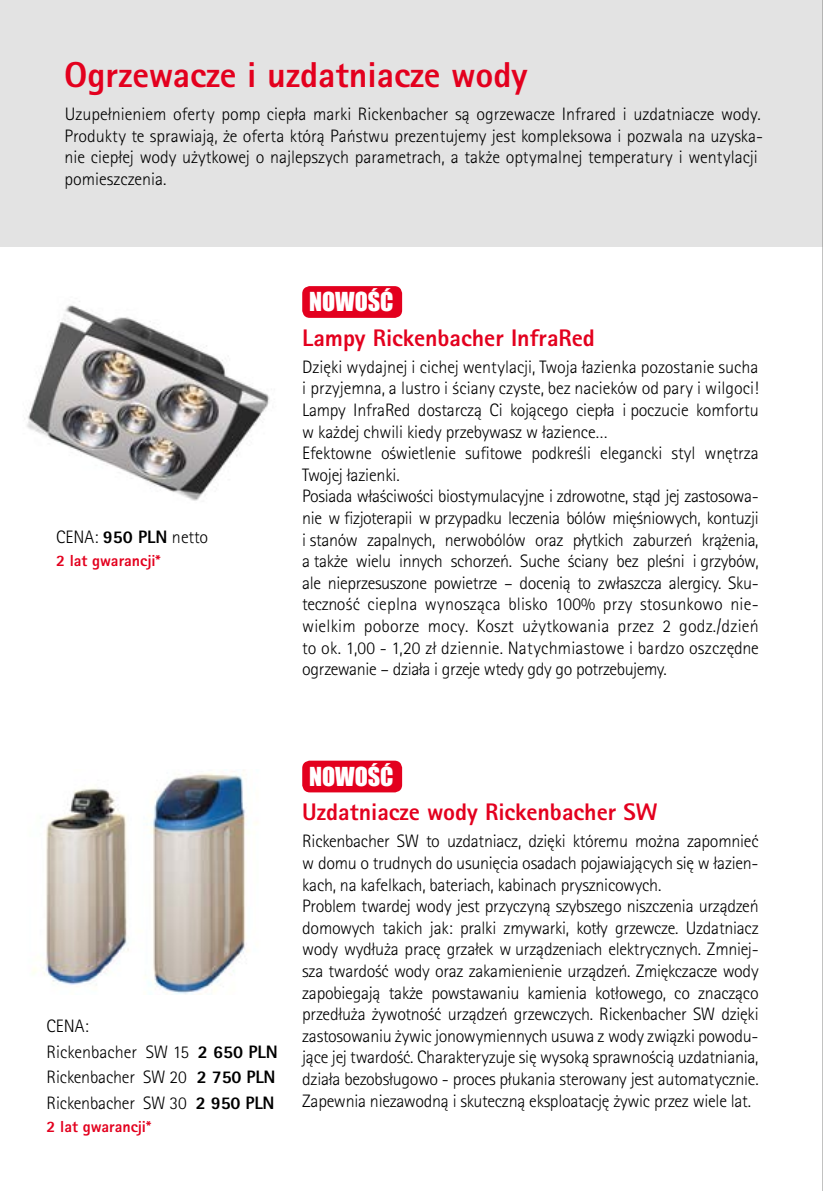
<style>
.page{position:relative;width:823px;height:1191px;background:#fff}
.page>*{position:absolute;margin:0;border:0;box-sizing:border-box;transform-origin:0 0}
.t1{font:800 36px "Rotis Sans Serif TOT";color:#e3001e}
.t2{font:800 24px "Rotis Sans Serif TOT";color:#e3001e}
.t3{font:24px "Impact";color:#fff}
.t4{font:300 18px/21.6px "Rotis Sans Serif TOT";letter-spacing:-.015em;color:#000}
.t5{font:800 16px "Rotis Sans Serif TOT";color:#e3001e}
.s1{font-weight:800}
</style>
<div class="page">
<div style="left:0;top:0;width:822px;height:247px;background:#e3e3e3"></div>
<hr style="left:822px;top:0;width:1px;height:1191px;background:#878786">
<img style="left:27px;top:301px;width:243px;height:200px">
<img style="left:33px;top:770px;width:224px;height:224px">
<div style="left:302px;top:286px;width:100px;height:32px;background:#e3001e;border-radius:8px"></div>
<div style="left:302px;top:760px;width:100px;height:32px;background:#e3001e;border-radius:8px"></div>
<h1 class="t1" style="left:64px;top:52px;width:464px">Ogrzewacze i uzdatniacze wody</h1>
<p class="t4" style="left:64px;top:103px;width:700px">Uzupełnieniem oferty pomp ciepła marki Rickenbacher są ogrzewacze Infrared i uzdatniacze wody.<br>Produkty te sprawiają, że oferta którą Państwu prezentujemy jest kompleksowa i pozwala na uzyska&shy;nie ciepłej wody użytkowej o najlepszych parametrach, a także optymalnej temperatury i wentylacji pomieszczenia.</p>
<p class="t4" style="left:56px;top:526px;width:153px">CENA: <span class="s1">950 PLN</span> netto</p>
<p class="t5" style="left:56px;top:550px;width:106px">2 lat gwarancji*</p>
<h2 class="t3" style="left:309px;top:283px;width:86px">NOWOŚĆ</h2>
<h2 class="t2" style="left:302px;top:322px;width:294px">Lampy Rickenbacher InfraRed</h2>
<p class="t4" style="left:302px;top:356px;width:457px">Dzięki wydajnej i cichej wentylacji, Twoja łazienka pozostanie sucha i przyjemna, a lustro i ściany czyste, bez nacieków od pary i wilgoci!<br>Lampy InfraRed dostarczą Ci kojącego ciepła i poczucie komfortu w każdej chwili kiedy przebywasz w łazience…<br>Efektowne oświetlenie sufitowe podkreśli elegancki styl wnętrza Twojej łazienki.<br>Posiada właściwości biostymulacyjne i zdrowotne, stąd jej zastosowa&shy;nie w fizjoterapii w przypadku leczenia bólów mięśniowych, kontuzji i stanów zapalnych, nerwobólów oraz płytkich zaburzeń krążenia, a także wielu innych schorzeń. Suche ściany bez pleśni i grzybów, ale nieprzesuszone powietrze – docenią to zwłaszcza alergicy. Sku&shy;teczność cieplna wynosząca blisko 100% przy stosunkowo nie&shy;wielkim poborze mocy. Koszt użytkowania przez 2 godz./dzień to ok. 1,00 - 1,20 zł dziennie. Natychmiastowe i bardzo oszczędne ogrzewanie – działa i grzeje wtedy gdy go potrzebujemy.</p>
<p class="t4" style="left:46px;top:1013px;width:233px;line-height:25.4px">CENA:<br>Rickenbacher SW 15 <span class="s1">2 650 PLN<br></span>Rickenbacher SW 20 <span class="s1">2 750 PLN<br></span>Rickenbacher SW 30 <span class="s1">2 950 PLN</span></p>
<p class="t5" style="left:46px;top:1116px;width:106px">2 lat gwarancji*</p>
<h2 class="t3" style="left:309px;top:758px;width:86px">NOWOŚĆ</h2>
<h2 class="t2" style="left:302px;top:796px;width:356px">Uzdatniacze wody Rickenbacher SW</h2>
<p class="t4" style="left:302px;top:830px;width:457px">Rickenbacher SW to uzdatniacz, dzięki któremu można zapomnieć w domu o trudnych do usunięcia osadach pojawiających się w łazien&shy;kach, na kafelkach, bateriach, kabinach prysznicowych.<br>Problem twardej wody jest przyczyną szybszego niszczenia urządzeń domowych takich jak: pralki zmywarki, kotły grzewcze. Uzdatniacz wody wydłuża pracę grzałek w urządzeniach elektrycznych. Zmniej&shy;sza twardość wody oraz zakamienienie urządzeń. Zmiękczacze wody zapobiegają także powstawaniu kamienia kotłowego, co znacząco przedłuża żywotność urządzeń grzewczych. Rickenbacher SW dzięki zastosowaniu żywic jonowymiennych usuwa z wody związki powodu&shy;jące jej twardość. Charakteryzuje się wysoką sprawnością uzdatniania, działa bezobsługowo - proces płukania sterowany jest automatycznie.<br>Zapewnia niezawodną i skuteczną eksploatację żywic przez wiele lat.</p>
</div>
